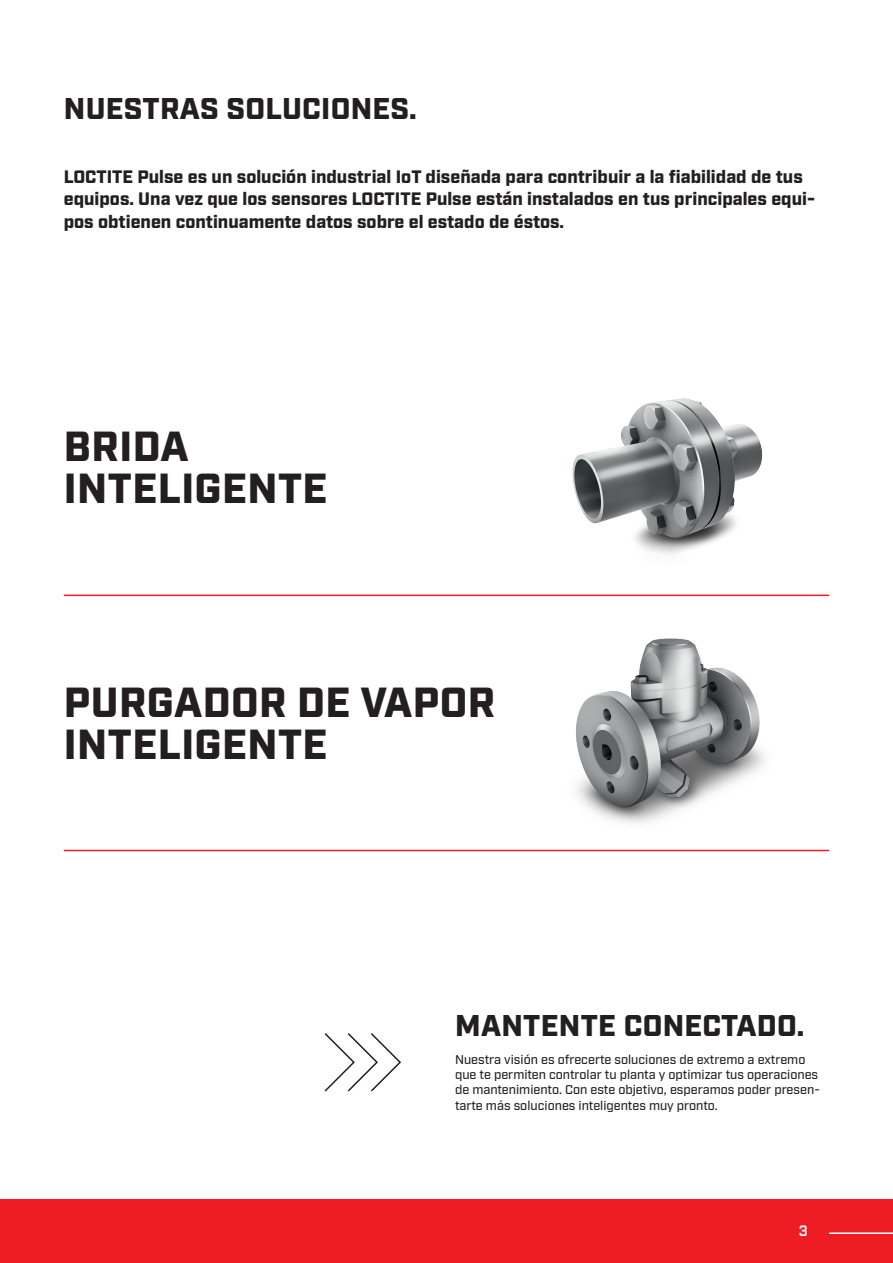
<style>
.page{position:relative;width:893px;height:1263px;background:#fff}
.page>*{position:absolute;margin:0;border:0;box-sizing:border-box;transform-origin:0 0}
.t1{font:900 42px/42px "Industry";letter-spacing:.01em;color:#231f20}
.t2{font:900 30px "Industry";letter-spacing:.01em;color:#231f20}
.t3{font:900 18px/22.5px "Industry";color:#231f20}
.t4{font:600 15px "Industry";color:#fff}
.t5{font:500 12.75px/15.3px "Industry";color:#231f20}
</style>
<div class="page">
<div style="left:0;top:1199px;width:893px;height:64px;background:#ee1d23"></div>
<hr style="left:829px;top:1232px;width:64px;height:2px;background:#fff">
<hr style="left:64px;top:850px;width:765px;height:1px;background:#ee1d23">
<hr style="left:64px;top:595px;width:765px;height:1px;background:#ee1d23">
<img style="left:572px;top:398px;width:191px;height:157px">
<img style="left:576px;top:638px;width:189px;height:186px">
<svg style="left:324px;top:1033px;width:77px;height:59px"></svg>
<h2 class="t2" style="left:64px;top:91px;width:354px">NUESTRAS SOLUCIONES.</h2>
<p class="t3" style="left:64px;top:166px;width:753px">LOCTITE Pulse es un solución industrial IoT diseñada para contribuir a la fiabilidad de tus equipos. Una vez que los sensores LOCTITE Pulse están instalados en tus principales equi&shy;pos obtienen continuamente datos sobre el estado de éstos.</p>
<h1 class="t1" style="left:64px;top:428px;width:265px">BRIDA<br>INTELIGENTE</h1>
<h1 class="t1" style="left:64px;top:683px;width:433px">PURGADOR DE VAPOR<br>INTELIGENTE</h1>
<h2 class="t2" style="left:455px;top:1007px;width:351px">MANTENTE CONECTADO.</h2>
<p class="t5" style="left:455px;top:1052px;width:366px">Nuestra visión es ofrecerte soluciones de extremo a extremo que te permiten controlar tu planta y optimizar tus operaciones de mantenimiento. Con este objetivo, esperamos poder presen&shy;tarte más soluciones inteligentes muy pronto.</p>
<p class="t4" style="left:799px;top:1222px;width:11px">3</p>
</div>
